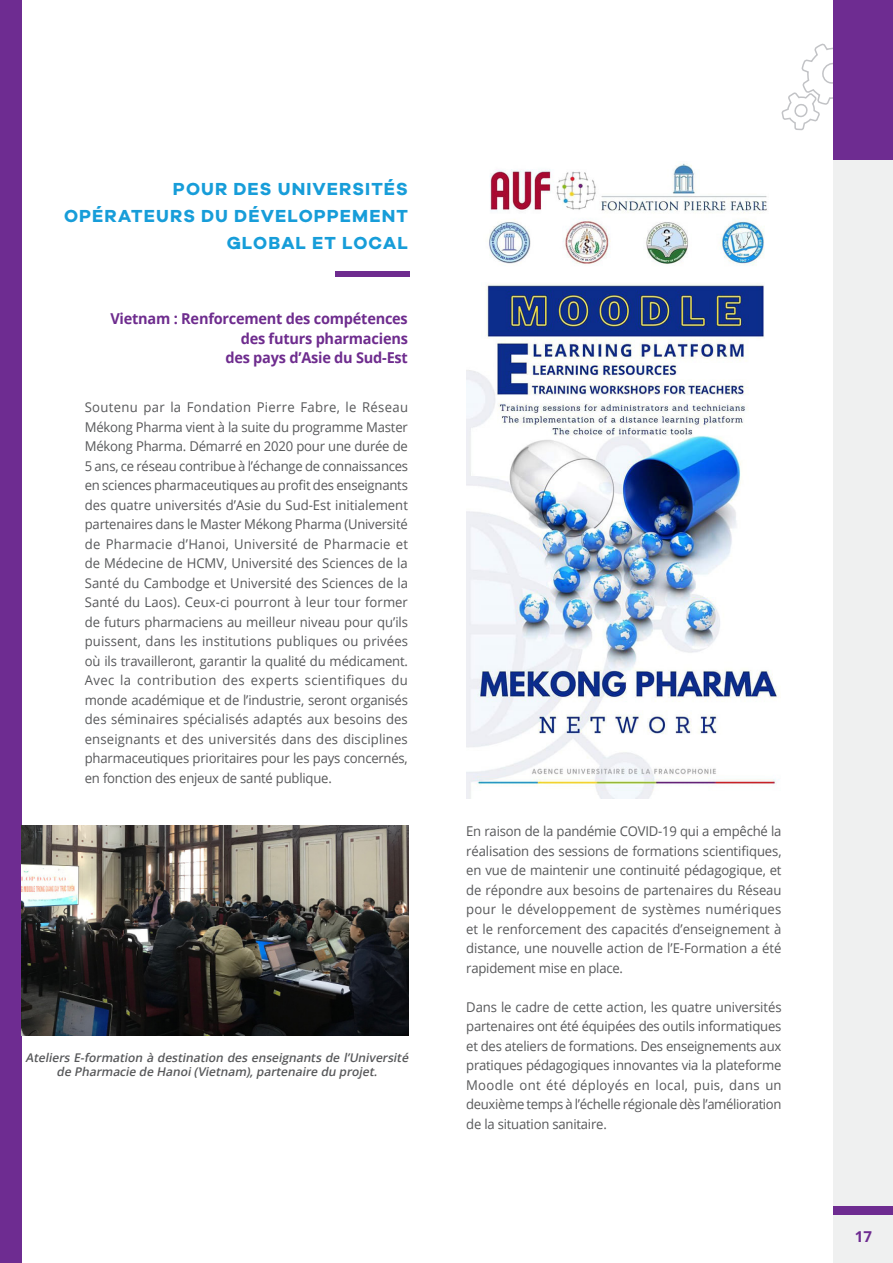
<style>
.page{position:relative;width:893px;height:1263px;background:#fff}
.page>*{position:absolute;margin:0;border:0;box-sizing:border-box;transform-origin:0 0}
.t1{font:700 18px/27px "Galyon";letter-spacing:.06em;color:#179dd9;text-align:right}
.texte_DP{font:700 15px "Open Sans";letter-spacing:-.015em;color:#6e2c8e}
.t2{font:700 15px "Open Sans";color:#6e2c91}
.texte_DP-2{font:13.5px/19.5px "Open Sans";letter-spacing:-.015em;color:#57585a;text-align:justify}
.t3{font:italic 600 12px/14.4px "Open Sans";color:#57585a;text-align:center}
</style>
<div class="page">
<svg style="left:781px;top:41px;width:53px;height:90px"></svg>
<div style="left:0;top:0;width:21px;height:1263px;background:#6e2c91"></div>
<div style="left:834px;top:160px;width:59px;height:1103px;background:#eff0f0"></div>
<div style="left:834px;top:0;width:59px;height:160px;background:#6e2c91"></div>
<div style="left:834px;top:1206px;width:59px;height:8px;background:#6e2c91"></div>
<div style="left:335px;top:272px;width:74px;height:5px;background:#6e2b8f"></div>
<img style="left:466px;top:163px;width:313px;height:635px">
<img style="left:21px;top:826px;width:387px;height:210px">
<h1 class="t1" style="left:64px;top:175px;width:345px">POUR DES UNIVERSITÉS<br>OPÉRATEURS DU DÉVELOPPEMENT<br>GLOBAL ET LOCAL</h1>
<p class="texte_DP" style="left:110px;top:308px;width:299px">Vietnam : Renforcement des compétences</p>
<p class="texte_DP" style="left:241px;top:327px;width:169px">des futurs pharmaciens</p>
<p class="texte_DP" style="left:225px;top:347px;width:184px">des pays d’Asie du Sud-Est</p>
<p class="texte_DP-2" style="left:85px;top:397px;width:325px">Soutenu par la Fondation Pierre Fabre, le Réseau Mékong Pharma vient à la suite du programme Master Mékong Pharma. Démarré en 2020 pour une durée de 5 ans, ce réseau contribue à l’échange de connaissances en sciences pharmaceutiques au profit des enseignants des quatre universités d’Asie du Sud-Est initialement partenaires dans le Master Mékong Pharma (Université de Pharmacie d’Hanoi, Université de Pharmacie et de Médecine de HCMV, Université des Sciences de la Santé du Cambodge et Université des Sciences de la Santé du Laos). Ceux-ci pourront à leur tour former de futurs pharmaciens au meilleur niveau pour qu’ils puissent, dans les institutions publiques ou privées où ils travailleront, garantir la qualité du médicament.<br>Avec la contribution des experts scientifiques du monde académique et de l’industrie, seront organisés des séminaires spécialisés adaptés aux besoins des enseignants et des universités dans des disciplines pharmaceutiques prioritaires pour les pays concernés, en fonction des enjeux de santé publique.</p>
<p class="t3" style="left:26px;top:1050px;width:387px">Ateliers E-formation à destination des enseignants de l’Université de Pharmacie de Hanoi(Vietnam),partenaire du projet.</p>
<p class="texte_DP-2" style="left:466px;top:821px;width:317px">En raison de la pandémie COVID-19 qui a empêché la réalisation des sessions de formations scientifiques, en vue de maintenir une continuité pédagogique, et de répondre aux besoins de partenaires du Réseau pour le développement de systèmes numériques et le renforcement des capacités d’enseignement à distance, une nouvelle action de l’E-Formation a été rapidement mise en place.</p>
<p class="texte_DP-2" style="left:466px;top:997px;width:317px">Dans le cadre de cette action, les quatre universités partenaires ont été équipées des outils informatiques et des ateliers de formations. Des enseignements aux pratiques pédagogiques innovantes via la plateforme Moodle ont été déployés en local, puis, dans un deuxième temps à l’échelle régionale dès l’amélioration de la situation sanitaire.</p>
<p class="t2" style="left:855px;top:1226px;width:19px">17</p>
</div>
